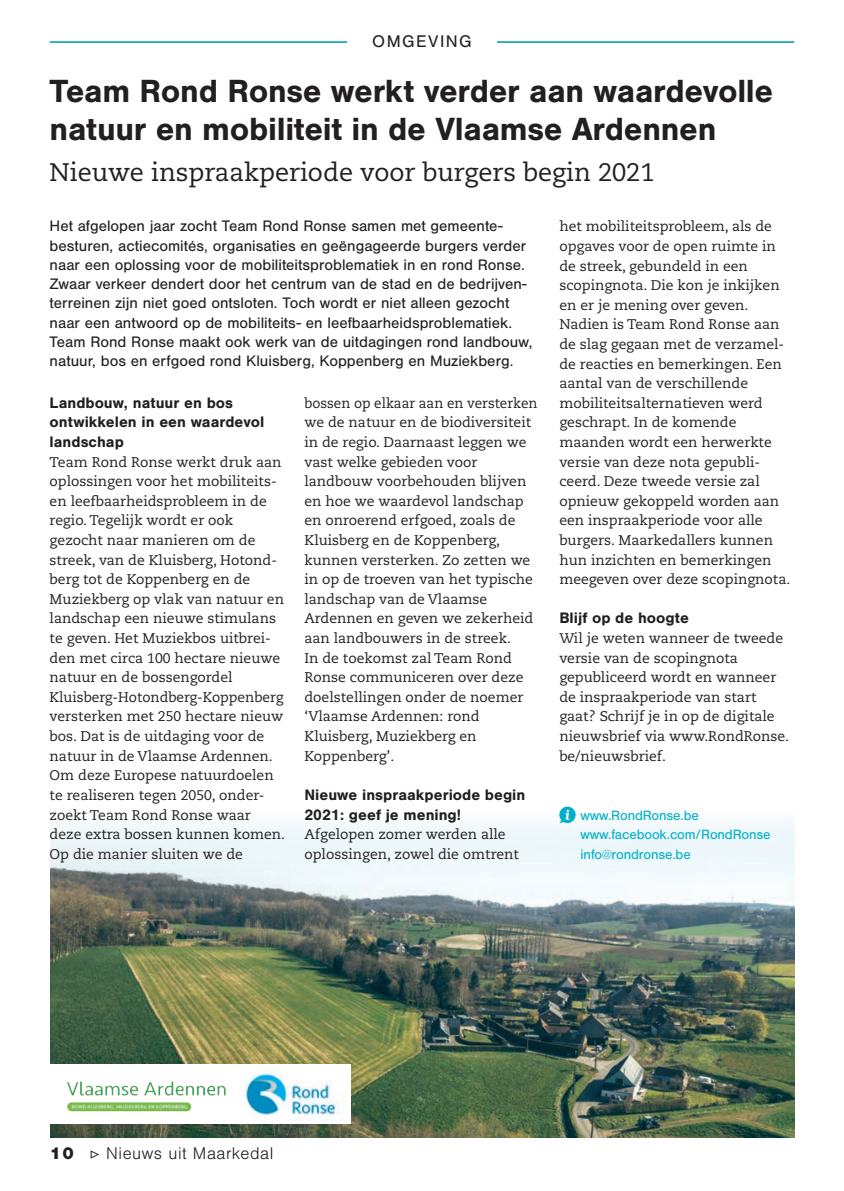
<style>
.page{position:relative;width:844px;height:1191px;background:#fff}
.page>*{position:absolute;margin:0;border:0;box-sizing:border-box;transform-origin:0 0}
.t1{font:700 33.25px/38.5px "Nimbus San";letter-spacing:-.01em;color:#231f20}
.t2{font:25.38px "Caecilia LT Std";color:#231f20}
.t3{font:300 17.5px "Nimbus San";letter-spacing:.03em;color:#231f20}
.t4{font:17.5px "Nimbus San";letter-spacing:.08em;color:#231f20}
.t5{font:15.75px/19.2px "Nimbus San";color:#231f20}
.t6{font:700 15.75px/19.6px "Nimbus San";color:#231f20}
.t7{font:14px/19.6px "Caecilia LT Std";color:#231f20}
.t8{font:14px/19.6px "Caecilia LT Std";color:#231f20;scale:.96 1}
.t9{font:14px/19.6px "Nimbus San";letter-spacing:-.01em;color:#00b0c8}
.s1{font-weight:900}
.s2{font-family:"Minion Pro";font-weight:500}
</style>
<div class="page">
<hr style="left:50px;top:41px;width:744px;height:2px;background:#22a6be">
<img style="left:50px;top:811px;width:744px;height:326px">
<div style="left:347px;top:36px;width:149px;height:26px;background:#fff"></div>
<svg style="left:559px;top:806px;width:16px;height:17px"></svg>
<div style="left:15px;top:1064px;width:335px;height:59px;background:#fff"></div>
<img style="left:67px;top:1067px;width:278px;height:54px">
<p class="t4" style="left:372px;top:32px;width:101px">OMGEVING</p>
<h1 class="t1" style="left:50px;top:72px;width:724px">Team Rond Ronse werkt verder aan waardevolle natuur en mobiliteit in de Vlaamse Ardennen</h1>
<h2 class="t2" style="left:50px;top:157px;width:606px">Nieuwe inspraakperiode voor burgers begin 2021</h2>
<p class="t5" style="left:50px;top:217px;width:484px">Het afgelopen jaar zocht Team Rond Ronse samen met gemeente&shy;besturen, actiecomités, organisaties en geëngageerde burgers verder naar een oplossing voor de mobiliteitsproblematiek in en rond Ronse.<br>Zwaar verkeer dendert door het centrum van de stad en de bedrijven&shy;terreinen zijn niet goed ontsloten. Toch wordt er niet alleen gezocht naar een antwoord op de mobiliteits- en leefbaarheidsproblematiek.<br>Team Rond Ronse maakt ook werk van de uitdagingen rond landbouw, natuur, bos en erfgoed rond Kluisberg, Koppenberg en Muziekberg.</p>
<p class="t6" style="left:50px;top:393px;width:216px">Landbouw, natuur en bos ontwikkelen in een waardevol landschap</p>
<p class="t7" style="left:50px;top:452px;width:237px">Team Rond Ronse werkt druk aan oplossingen voor het mobiliteits&shy;en leefbaarheidsprobleem in de regio. Tegelijk wordt er ook gezocht naar manieren om de streek, van de Kluisberg, Hotond&shy;berg tot de Koppenberg en de<br>Muziekberg op vlak van natuur en landschap een nieuwe stimulans te geven. Het Muziekbos uitbrei&shy;den met circa 100 hectare nieuwe natuur en de bossengordel<br>Kluisberg-Hotondberg-Koppenberg versterken met 250 hectare nieuw bos. Dat is de uitdaging voor de natuur in de Vlaamse Ardennen.<br>Om deze Europese natuurdoelen te realiseren tegen 2050, onder&shy;zoekt Team Rond Ronse waar deze extra bossen kunnen komen.<br>Op die manier sluiten we de</p>
<p class="t8" style="left:304px;top:393px;width:244px">bossen op elkaar aan en versterken we de natuur en de biodiversiteit in de regio. Daarnaast leggen we vast welke gebieden voor landbouw voorbehouden blijven en hoe we waardevol landschap en onroerend erfgoed, zoals de<br>Kluisberg en de Koppenberg, kunnen versterken. Zo zetten we in op de troeven van het typische landschap van de Vlaamse<br>Ardennen en geven we zekerheid aan landbouwers in de streek.<br>In de toekomst zal Team Rond<br>Ronse communiceren over deze doelstellingen onder de noemer ‘Vlaamse Ardennen: rond<br>Kluisberg, Muziekberg en<br>Koppenberg’.</p>
<p class="t6" style="left:304px;top:785px;width:222px">Nieuwe inspraakperiode begin<br>2021: geef je mening!</p>
<p class="t7" style="left:304px;top:824px;width:216px">Afgelopen zomer werden alle oplossingen, zowel die omtrent</p>
<p class="t7" style="left:559px;top:217px;width:232px">het mobiliteitsprobleem, als de opgaves voor de open ruimte in de streek, gebundeld in een scopingnota. Die kon je inkijken en er je mening over geven.<br>Nadien is Team Rond Ronse aan de slag gegaan met de verzamel&shy;de reacties en bemerkingen. Een aantal van de verschillende mobiliteitsalternatieven werd geschrapt. In de komende maanden wordt een herwerkte versie van deze nota gepubli&shy;ceerd. Deze tweede versie zal opnieuw gekoppeld worden aan een inspraakperiode voor alle burgers. Maarkedallers kunnen hun inzichten en bemerkingen meegeven over deze scopingnota.</p>
<p class="t6" style="left:559px;top:608px;width:131px">Blijf op de hoogte</p>
<p class="t7" style="left:559px;top:628px;width:231px">Wil je weten wanneer de tweede versie van de scopingnota gepubliceerd wordt en wanneer de inspraakperiode van start gaat? Schrijf je in op de digitale nieuwsbrief via www.RondRonse. be/nieuwsbrief.</p>
<p class="t9" style="left:580px;top:805px;width:191px">www.RondRonse.be www.facebook.com/RondRonse info@rondronse.be</p>
<p class="t3" style="left:50px;top:1144px;width:225px"><span class="s1">10</span> <span class="s2">▷</span> Nieuws uit Maarkedal</p>
</div>
